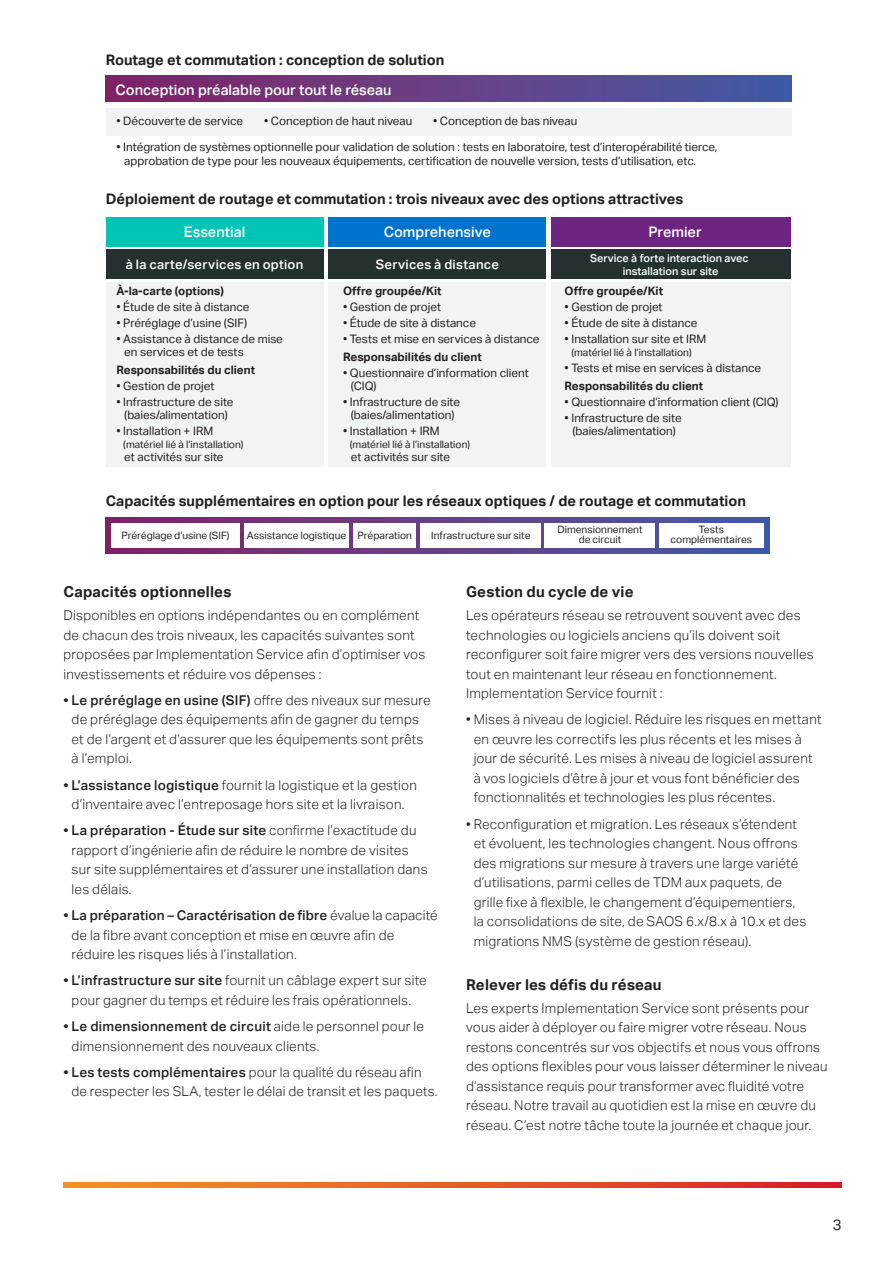
<style>
.page{position:relative;width:893px;height:1263px;background:#fff}
.page>*{position:absolute;margin:0;border:0;box-sizing:border-box;transform-origin:0 0}
.Headline_for_body_co{font:700 15px "Aktiv Grotesk";letter-spacing:.015em;color:#231f20}
.t1{font:15px "Aktiv Grotesk";color:#252f37}
.t2{font:700 14.55px "Aktiv Grotesk";color:#231f20}
.t3{font:500 14.55px "Aktiv Grotesk";color:#fff}
.Body_Copy_BULLET__ex{font:300 13.5px/19.5px "Aktiv Grotesk";letter-spacing:.02em;color:#231f20}
.Body_Copy{font:300 13.5px/19.5px "Aktiv Grotesk";letter-spacing:.015em;color:#231f20}
.t4{font:500 13.05px "Aktiv Grotesk";letter-spacing:.02em;color:#fff}
.t5{font:11.7px/13px "Aktiv Grotesk";color:#231f20}
.t6{font:700 11.7px "Aktiv Grotesk";color:#231f20}
.t7{font:500 10.95px/13px "Aktiv Grotesk";color:#fff;text-align:center}
.t8{font:10.2px/10.2px "Aktiv Grotesk";color:#231f20;text-align:center}
.s1{font-weight:700}
.s2{font-weight:500}
</style>
<div class="page">
<svg style="left:63px;top:1182px;width:779px;height:5px;background:#e65b25"></svg>
<div style="left:106px;top:282px;width:217px;height:185px;background:#f2f3f4"></div>
<div style="left:329px;top:282px;width:217px;height:185px;background:#f2f3f4"></div>
<div style="left:552px;top:282px;width:239px;height:185px;background:#f2f3f4"></div>
<div style="left:106px;top:217px;width:217px;height:30px;background:#00c4b4"></div>
<div style="left:329px;top:217px;width:217px;height:30px;background:#0073ce"></div>
<div style="left:552px;top:217px;width:239px;height:30px;background:#6e2581"></div>
<div style="left:106px;top:249px;width:217px;height:30px;background:#253031"></div>
<div style="left:329px;top:249px;width:217px;height:30px;background:#253031"></div>
<div style="left:552px;top:249px;width:239px;height:30px;background:#253031"></div>
<svg style="left:106px;top:517px;width:663px;height:36px;background:#6f4d8e"></svg>
<div style="left:111px;top:524px;width:129px;height:24px;background:#fff"></div>
<div style="left:244px;top:524px;width:105px;height:24px;background:#fff"></div>
<div style="left:353px;top:524px;width:63px;height:24px;background:#fff"></div>
<div style="left:420px;top:524px;width:121px;height:24px;background:#fff"></div>
<div style="left:545px;top:524px;width:110px;height:24px;background:#fff"></div>
<div style="left:659px;top:524px;width:105px;height:24px;background:#fff"></div>
<div style="left:106px;top:76px;width:685px;height:26px;background:linear-gradient(to right,#842366,#455ba5)"></div>
<div style="left:106px;top:108px;width:685px;height:28px;background:#f2f3f4"></div>
<p class="t2" style="left:106px;top:51px;width:340px">Routage et commutation : conception de solution</p>
<p class="t3" style="left:116px;top:81px;width:277px">Conception préalable pour tout le réseau</p>
<p class="t5" style="left:117px;top:115px;width:128px">• Découverte de service</p>
<p class="t5" style="left:264px;top:115px;width:150px">• Conception de haut niveau</p>
<p class="t5" style="left:433px;top:115px;width:146px">• Conception de bas niveau</p>
<p class="t5" style="left:124px;top:139px;width:595px;line-height:14.5px;text-indent:-8px">• Intégration de systèmes optionnelle pour validation de solution : tests en laboratoire, test d’interopérabilité tierce, approbation de type pour les nouveaux équipements, certification de nouvelle version, tests d’utilisation, etc.</p>
<p class="t2" style="left:106px;top:191px;width:579px">Déploiement de routage et commutation : trois niveaux avec des options attractives</p>
<p class="t3" style="left:184px;top:223px;width:63px">Essential</p>
<p class="t3" style="left:384px;top:223px;width:109px">Comprehensive</p>
<p class="t3" style="left:649px;top:223px;width:55px">Premier</p>
<p class="t4" style="left:126px;top:257px;width:179px">à la carte/services en option</p>
<p class="t4" style="left:376px;top:257px;width:125px">Services à distance</p>
<p class="t7" style="left:590px;top:251px;width:160px">Service à forte interaction avec installation sur site</p>
<p class="t6" style="left:117px;top:284px;width:109px">À-la-carte (options)</p>
<p class="t5" style="left:117px;top:300px;width:134px">• Étude de site à distance</p>
<p class="t5" style="left:117px;top:316px;width:132px">• Préréglage d’usine (SIF)</p>
<p class="t5" style="left:124px;top:332px;width:160px;text-indent:-8px">• Assistance à distance de mise en services et de tests</p>
<p class="t6" style="left:117px;top:363px;width:140px">Responsabilités du client</p>
<p class="t5" style="left:117px;top:379px;width:100px">• Gestion de projet</p>
<p class="t5" style="left:117px;top:395px;width:119px;text-align:center">• Infrastructure de site (baies/alimentation)</p>
<p class="t5" style="left:117px;top:424px;width:98px">• Installation + IRM</p>
<p class="t8" style="left:123px;top:439px;width:122px">(matériel lié à l’installation)</p>
<p class="t5" style="left:124px;top:450px;width:101px">et activités sur site</p>
<p class="t6" style="left:343px;top:284px;width:100px">Offre groupée/Kit</p>
<p class="t5" style="left:343px;top:300px;width:100px">• Gestion de projet</p>
<p class="t5" style="left:343px;top:316px;width:134px">• Étude de site à distance</p>
<p class="t5" style="left:343px;top:330px;width:198px;line-height:17.4px">• Tests et mise en services à distance<br><span class="s1">Responsabilités du client</span></p>
<p class="t5" style="left:351px;top:366px;width:179px;text-indent:-8px">• Questionnaire d’information client (CIQ)</p>
<p class="t5" style="left:343px;top:395px;width:119px;text-align:center">• Infrastructure de site (baies/alimentation)</p>
<p class="t5" style="left:343px;top:424px;width:98px">• Installation + IRM</p>
<p class="t8" style="left:350px;top:439px;width:122px">(matériel lié à l’installation)</p>
<p class="t5" style="left:351px;top:450px;width:101px">et activités sur site</p>
<p class="t6" style="left:565px;top:284px;width:100px">Offre groupée/Kit</p>
<p class="t5" style="left:565px;top:300px;width:100px">• Gestion de projet</p>
<p class="t5" style="left:565px;top:316px;width:134px">• Étude de site à distance</p>
<p class="t5" style="left:565px;top:332px;width:143px">• Installation sur site et IRM</p>
<p class="t8" style="left:571px;top:347px;width:122px">(matériel lié à l’installation)</p>
<p class="t5" style="left:565px;top:359px;width:198px;line-height:17.4px">• Tests et mise en services à distance<br><span class="s1">Responsabilités du client</span></p>
<p class="t5" style="left:565px;top:395px;width:215px">• Questionnaire d’information client (CIQ)</p>
<p class="t5" style="left:565px;top:411px;width:119px;text-align:center">• Infrastructure de site (baies/alimentation)</p>
<p class="t2" style="left:106px;top:492px;width:642px">Capacités supplémentaires en option pour les réseaux optiques / de routage et commutation</p>
<p class="t8" style="left:121px;top:530px;width:110px">Préréglage d’usine (SIF)</p>
<p class="t8" style="left:247px;top:530px;width:167px">Assistance logistique Préparation</p>
<p class="t8" style="left:431px;top:530px;width:101px">Infrastructure sur site</p>
<p class="t8" style="left:557px;top:524px;width:87px">Dimensionnement de circuit</p>
<p class="t8" style="left:671px;top:524px;width:83px">Tests complémentaires</p>
<p class="Headline_for_body_co" style="left:63px;top:583px;width:169px">Capacités optionnelles</p>
<p class="Body_Copy_BULLET__ex" style="left:63px;top:606px;width:363px">Disponibles en options indépendantes ou en complément de chacun des trois niveaux, les capacités suivantes sont proposées par Implementation Service afin d’optimiser vos investissements et réduire vos dépenses :</p>
<p class="Body_Copy_BULLET__ex" style="left:72px;top:690px;width:361px;text-indent:-8px"><span class="s2">• Le préréglage en usine (SIF)</span> offre des niveaux sur mesure de préréglage des équipements afin de gagner du temps et de l’argent et d’assurer que les équipements sont prêts à l’emploi.</p>
<p class="Body_Copy_BULLET__ex" style="left:63px;top:775px;width:355px;text-align:center"><span class="s2">• L’assistance logistique</span> fournit la logistique et la gestion d’inventaire avec l’entreposage hors site et la livraison.</p>
<p class="Body_Copy_BULLET__ex" style="left:72px;top:821px;width:358px;text-indent:-8px"><span class="s2">• La préparation - Étude sur site</span> confirme l’exactitude du rapport d’ingénierie afin de réduire le nombre de visites sur site supplémentaires et d’assurer une installation dans les délais.</p>
<p class="Body_Copy_BULLET__ex" style="left:71px;top:906px;width:368px;text-indent:-8px"><span class="s2">• La préparation – Caractérisation de fibre</span> évalue la capacité de la fibre avant conception et mise en œuvre afin de réduire les risques liés à l’installation.</p>
<p class="Body_Copy_BULLET__ex" style="left:63px;top:971px;width:365px;text-align:center"><span class="s2">• L’infrastructure sur site</span> fournit un câblage expert sur site pour gagner du temps et réduire les frais opérationnels.</p>
<p class="Body_Copy_BULLET__ex" style="left:72px;top:1017px;width:354px;text-indent:-8px"><span class="s2">• Le dimensionnement de circuit</span> aide le personnel pour le dimensionnement des nouveaux clients.</p>
<p class="Body_Copy" style="left:71px;top:1062px;width:368px;text-indent:-8px"><span class="s2">• Les tests complémentaires</span> pour la qualité du réseau afin de respecter les SLA, tester le délai de transit et les paquets.</p>
<p class="Headline_for_body_co" style="left:466px;top:583px;width:169px">Gestion du cycle de vie</p>
<p class="Body_Copy_BULLET__ex" style="left:466px;top:606px;width:349px">Les opérateurs réseau se retrouvent souvent avec des technologies ou logiciels anciens qu’ils doivent soit reconfigurer soit faire migrer vers des versions nouvelles tout en maintenant leur réseau en fonctionnement.<br>Implementation Service fournit :</p>
<p class="Body_Copy_BULLET__ex" style="left:474px;top:710px;width:349px;text-indent:-8px">• Mises à niveau de logiciel. Réduire les risques en mettant en œuvre les correctifs les plus récents et les mises à jour de sécurité. Les mises à niveau de logiciel assurent à vos logiciels d’être à jour et vous font bénéficier des fonctionnalités et technologies les plus récentes.</p>
<p class="Body_Copy" style="left:474px;top:814px;width:334px;text-indent:-8px">• Reconfiguration et migration. Les réseaux s’étendent et évoluent, les technologies changent. Nous offrons des migrations sur mesure à travers une large variété d’utilisations, parmi celles de TDM aux paquets, de grille fixe à flexible, le changement d’équipementiers, la consolidations de site, de SAOS 6.x/8.x à 10.x et des migrations NMS (système de gestion réseau).</p>
<p class="Headline_for_body_co" style="left:466px;top:976px;width:197px">Relever les défis du réseau</p>
<p class="Body_Copy" style="left:466px;top:998px;width:363px">Les experts Implementation Service sont présents pour vous aider à déployer ou faire migrer votre réseau. Nous restons concentrés sur vos objectifs et nous vous offrons des options flexibles pour vous laisser déterminer le niveau d’assistance requis pour transformer avec fluidité votre réseau. Notre travail au quotidien est la mise en œuvre du réseau. C’est notre tâche toute la journée et chaque jour.</p>
<p class="t1" style="left:833px;top:1216px;width:10px">3</p>
</div>
